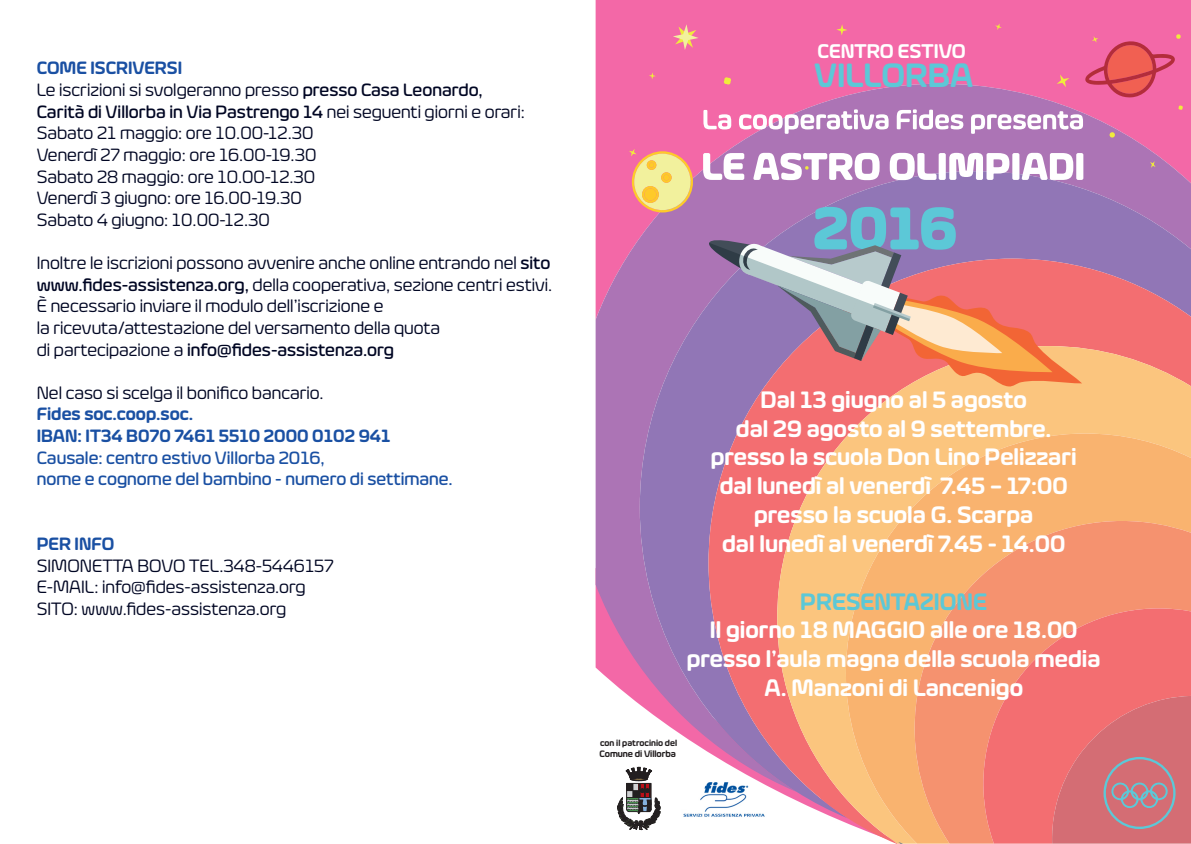
<style>
.page{position:relative;width:1191px;height:844px;background:#fff}
.page>*{position:absolute;margin:0;border:0;box-sizing:border-box;transform-origin:0 0}
.t1{font:700 61.2px "Eurosoft";color:#5cc8d7}
.t2{font:600 34px "Eurosoft";color:#5cc8d7}
.t3{font:600 24px/28.8px "Eurosoft";color:#fff;text-align:center}
.t4{font:600 24px "Eurosoft";color:#5cc8d7}
.t5{font:600 20px "Eurosoft";color:#fff}
.t6{font:18px/21.6px "Eurosoft";color:#000623}
.t7{font:500 18px/21.6px "Eurosoft";color:#1a50a3}
.t8{font:600 18px/21.6px "Eurosoft";color:#1a50a3}
.t9{font:600 9.4px "Eurosoft";letter-spacing:-.01em;color:#231f20}
.t10{font:600 9px "Eurosoft";color:#231f20}
.s1{font-weight:600;color:#1a50a3}
.s2{font-weight:500}
</style>
<div class="page">
<div style="left:595px;top:0;width:596px;height:84px;background:#f368a7"></div>
<svg style="left:595px;top:84px;width:596px;height:621px;background:#cd71b0"></svg>
<svg style="left:640px;top:171px;width:551px;height:643px;background:#a57db9"></svg>
<svg style="left:708px;top:258px;width:483px;height:556px;background:#d77489"></svg>
<svg style="left:777px;top:346px;width:414px;height:477px;background:#f7ac7e"></svg>
<svg style="left:846px;top:433px;width:345px;height:410px;background:#f9b875"></svg>
<svg style="left:914px;top:520px;width:277px;height:323px;background:#f69b6f"></svg>
<svg style="left:983px;top:608px;width:208px;height:235px;background:#f37770"></svg>
<svg style="left:703px;top:153px;width:41px;height:27px"></svg>
<svg style="left:889px;top:153px;width:47px;height:27px"></svg>
<div style="left:938px;top:153px;width:7px;height:27px;background:#fff;border-radius:2px"></div>
<svg style="left:949px;top:153px;width:60px;height:27px"></svg>
<div style="left:1012px;top:153px;width:7px;height:27px;background:#fff;border-radius:2px"></div>
<svg style="left:1021px;top:153px;width:52px;height:27px"></svg>
<div style="left:1076px;top:153px;width:7px;height:27px;background:#fff;border-radius:2px"></div>
<svg style="left:703px;top:110px;width:28px;height:19px"></svg>
<svg style="left:739px;top:109px;width:149px;height:25px"></svg>
<svg style="left:896px;top:109px;width:67px;height:20px"></svg>
<svg style="left:971px;top:111px;width:112px;height:23px"></svg>
<svg style="left:723px;top:77px;width:8px;height:8px"></svg>
<svg style="left:1056px;top:74px;width:13px;height:13px"></svg>
<svg style="left:1109px;top:132px;width:6px;height:6px"></svg>
<svg style="left:836px;top:24px;width:11px;height:11px"></svg>
<svg style="left:629px;top:149px;width:64px;height:63px;background:#f1c289"></svg>
<svg style="left:1150px;top:161px;width:5px;height:7px"></svg>
<svg style="left:995px;top:23px;width:6px;height:7px"></svg>
<svg style="left:753px;top:153px;width:126px;height:27px"></svg>
<svg style="left:1178px;top:105px;width:5px;height:5px"></svg>
<svg style="left:1085px;top:34px;width:96px;height:63px;background:#e75c7e"></svg>
<svg style="left:649px;top:72px;width:7px;height:7px"></svg>
<svg style="left:673px;top:24px;width:25px;height:26px"></svg>
<img style="left:682px;top:780px;width:84px;height:37px">
<svg style="left:617px;top:766px;width:43px;height:63px"></svg>
<svg style="left:706px;top:235px;width:376px;height:151px;background:#c58994"></svg>
<svg style="left:1052px;top:695px;width:139px;height:148px;background:#d57178"></svg>
<p class="t6" style="left:37px;top:57px;width:490px"><span class="s1">COME ISCRIVERSI<br></span>Le iscrizioni si svolgeranno presso <span class="s2">presso Casa Leonardo, Carità di Villorba in Via Pastrengo 14</span> nei seguenti giorni e orari:<br>Sabato 21 maggio: ore 10.00-12.30<br>Venerdì 27 maggio: ore 16.00-19.30<br>Sabato 28 maggio: ore 10.00-12.30<br>Venerdì 3 giugno: ore 16.00-19.30<br>Sabato 4 giugno: 10.00-12.30</p>
<p class="t6" style="left:37px;top:252px;width:517px">Inoltre le iscrizioni possono avvenire anche online entrando nel <span class="s2">sito www.fides-assistenza.org,</span> della cooperativa, sezione centri estivi.<br>È necessario inviare il modulo dell’iscrizione e<br>la ricevuta/attestazione del versamento della quota<br>di partecipazione a <span class="s2">info@fides-assistenza.org</span></p>
<p class="t6" style="left:37px;top:381px;width:288px">Nel caso si scelga il bonifico bancario.</p>
<p class="t8" style="left:37px;top:403px;width:355px">Fides soc.coop.soc.<br>IBAN: IT34 B070 7461 5510 2000 0102 941</p>
<p class="t7" style="left:37px;top:446px;width:417px">Causale: centro estivo Villorba 2016,<br>nome e cognome del bambino - numero di settimane.</p>
<p class="t8" style="left:37px;top:533px;width:79px">PER INFO</p>
<p class="t6" style="left:37px;top:554px;width:298px">SIMONETTA BOVO TEL.348-5446157<br>E-MAIL: info@fides-assistenza.org<br>SITO: www.fides-assistenza.org</p>
<p class="t5" style="left:817px;top:39px;width:150px">CENTRO ESTIVO</p>
<h2 class="t2" style="left:814px;top:55px;width:160px">VILLORBA</h2>
<h1 class="t1" style="left:813px;top:192px;width:146px">2016</h1>
<h3 class="t3" style="left:711px;top:385px;width:367px">Dal 13 giugno al 5 agosto<br>dal 29 agosto al 9 settembre. presso la scuola Don Lino Pelizzari dal lunedì al venerdì 7.45 – 17:00 presso la scuola G. Scarpa<br>dal lunedì al venerdì 7.45 - 14.00</h3>
<h3 class="t4" style="left:800px;top:587px;width:188px">PRESENTAZIONE</h3>
<h3 class="t3" style="left:687px;top:615px;width:415px">Il giorno 18 MAGGIO alle ore 18.00 presso l’aula magna della scuola media<br>A. Manzoni di Lancenigo</h3>
<p class="t10" style="left:600px;top:737px;width:79px">con il patrocinio del</p>
<p class="t9" style="left:599px;top:748px;width:78px">Comune di Villorba</p>
</div>
